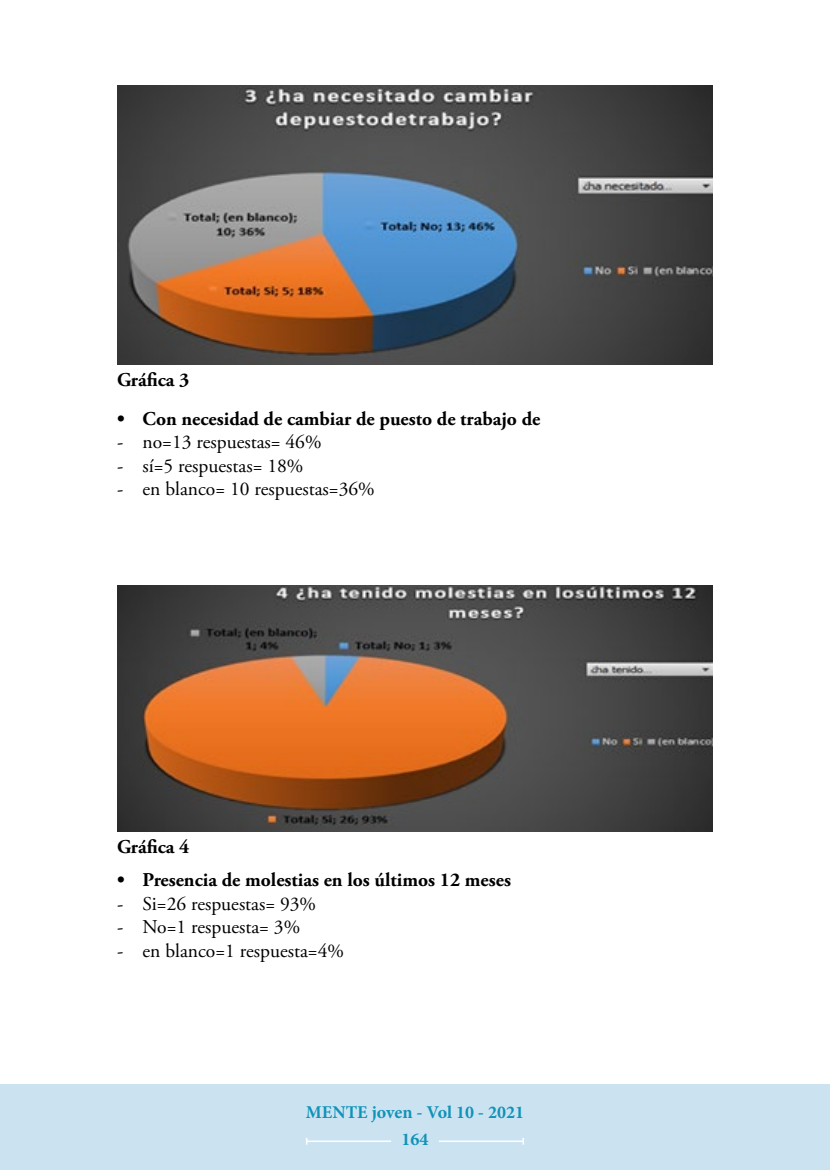
<style>
.page{position:relative;width:830px;height:1170px;background:#fff}
.page>*{position:absolute;margin:0;border:0;box-sizing:border-box;transform-origin:0 0}
.t1{font:19.5px "Adobe Garamond Pro";color:#000}
.t2{font:700 19.5px "Adobe Garamond Pro";color:#000}
.t3{font:700 18px/26.5px "Minion Pro";color:#1192b8;text-align:center}
</style>
<div class="page">
<div style="left:0;top:1084px;width:829px;height:85px;background:#cbe3f1"></div>
<hr style="left:306px;top:1140px;width:85px;height:1px;background:#fff">
<hr style="left:438px;top:1140px;width:85px;height:1px;background:#fff">
<img style="left:117px;top:85px;width:595px;height:279px">
<img style="left:117px;top:585px;width:595px;height:246px">
<p class="t2" style="left:117px;top:369px;width:74px">Gráfica 3</p>
<p class="t2" style="left:117px;top:407px;width:424px">• Con necesidad de cambiar de puesto de trabajo de</p>
<p class="t1" style="left:117px;top:430px;width:206px">- no=13 respuestas= 46%</p>
<p class="t1" style="left:117px;top:454px;width:188px">- sí=5 respuestas= 18%</p>
<p class="t1" style="left:117px;top:477px;width:259px">- en blanco= 10 respuestas=36%</p>
<p class="t2" style="left:117px;top:835px;width:74px">Gráfica 4</p>
<p class="t2" style="left:117px;top:868px;width:395px">• Presencia de molestias en los últimos 12 meses</p>
<p class="t1" style="left:117px;top:891px;width:200px">- Si=26 respuestas= 93%</p>
<p class="t1" style="left:117px;top:915px;width:184px">- No=1 respuesta= 3%</p>
<p class="t1" style="left:117px;top:938px;width:228px">- en blanco=1 respuesta=4%</p>
<p class="t3" style="left:306px;top:1098px;width:219px">MENTE joven - Vol 10 - 2021<br>164</p>
</div>
